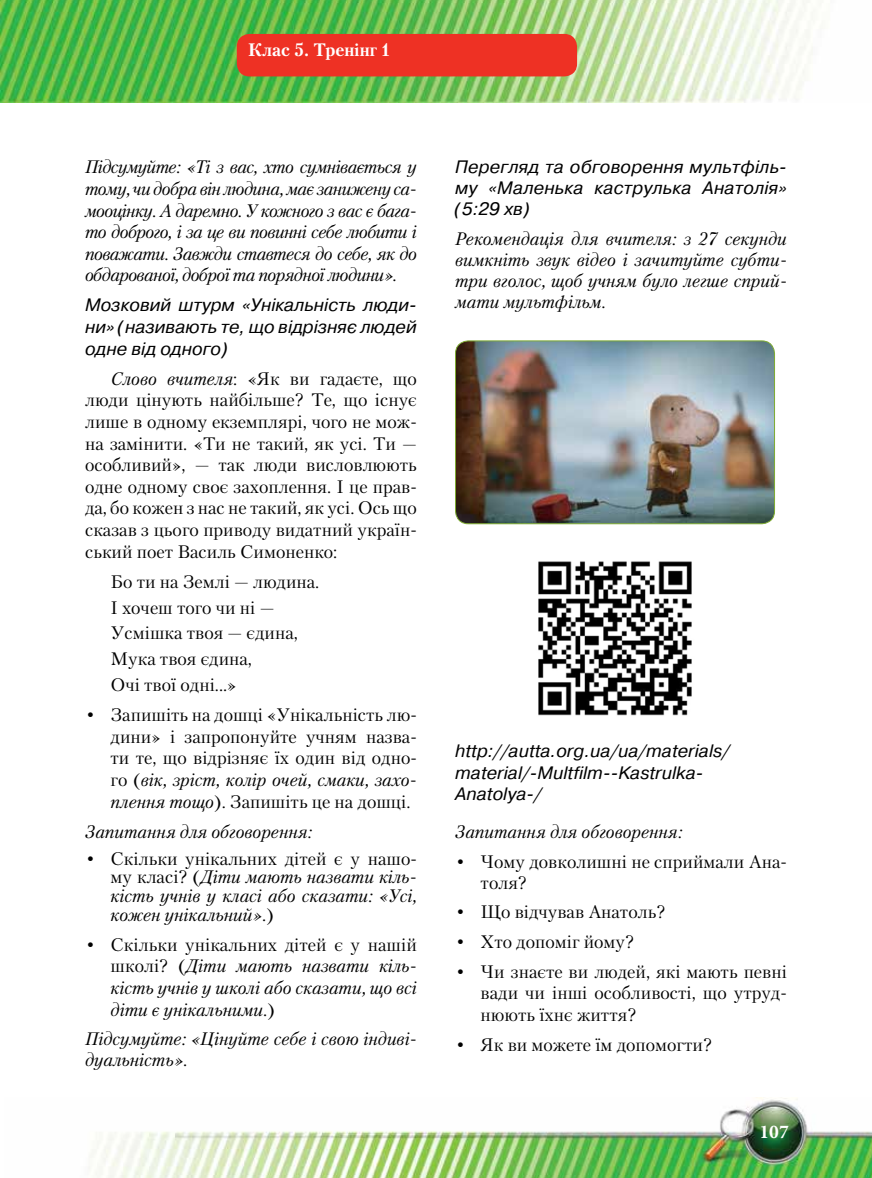
<style>
.page{position:relative;width:872px;height:1178px;background:#fff}
.page>*{position:absolute;margin:0;border:0;box-sizing:border-box;transform-origin:0 0}
.t1{font:700 19.5px "Minion Pro";color:#fff}
.t2{font:18px/21.6px "Petersburg C";color:#000;text-align:justify}
.t3{font:italic 18px/21.6px "Petersburg C";color:#000;text-align:justify}
.t4{font:italic 18px/21.6px "Pragmatica C";color:#000;text-align:justify}
.t5{font:700 18px "Petersburg C";color:#fff}
.s1{font-style:italic}
.s2{font-style:normal}
</style>
<div class="page">
<img style="left:89px;top:1098px;width:783px;height:80px">
<img style="left:0;top:0;width:821px;height:102px">
<div style="left:237px;top:34px;width:340px;height:42px;background:#ee3124;border-radius:13px"></div>
<img style="left:455px;top:341px;width:319px;height:183px">
<div style="left:455px;top:340px;width:320px;height:184px;border:1px solid #7eab32;border-radius:13px"></div>
<img style="left:538px;top:561px;width:154px;height:155px">
<p class="t5" style="left:248px;top:40px;width:144px">Клас 5. Тренінг 1</p>
<p class="t3" style="left:85px;top:156px;width:333px">Підсумуйте: «Ті з вас, хто сумнівається у тому, чи добра він людина, має занижену са&shy;мооцінку. А даремно. У кожного з вас є бага&shy;то доброго, і за це ви повинні себе любити і поважати. Завжди ставтеся до себе, як до обдарованої, доброї та порядної людини».</p>
<p class="t4" style="left:85px;top:295px;width:333px">Мозковий штурм «Унікальність люди&shy;ни» (називають те, що відрізняє людей одне від одного)</p>
<p class="t2" style="left:85px;top:367px;width:333px;text-indent:26px"><span class="s1">Слово вчителя</span>: «Як ви гадаєте, що люди цінують найбільше? Те, що існує лише в одному екземплярі, чого не мож&shy;на замінити. «Ти не такий, як усі. Ти — особливий», — так люди висловлюють одне одному своє захоплення. І це прав&shy;да, бо кожен з нас не такий, як усі. Ось що сказав з цього приводу видатний україн&shy;ський поет Василь Симоненко:</p>
<p class="t2" style="left:111px;top:568px;width:210px;line-height:25.8px;text-align:left">Бо ти на Землі — людина.<br>І хочеш того чи ні —<br>Усмішка твоя — єдина,<br>Мука твоя єдина,<br>Очі твої одні...»</p>
<p class="t2" style="left:111px;top:704px;width:308px;text-indent:-26px">• Запишіть на дошці «Унікальність лю&shy;дини» і запропонуйте учням назва&shy;ти те, що відрізняє їх один від одно&shy;го (<span class="s1">вік, зріст, колір очей, смаки, захо&shy;плення тощо</span>). Запишіть це на дошці.</p>
<p class="t3" style="left:85px;top:820px;width:228px">Запитання для обговорення:</p>
<p class="t3" style="left:111px;top:849px;width:308px;line-height:18.6px;text-indent:-26px"><span class="s2">• Скільки унікальних дітей є у нашо&shy;му класі? (</span>Діти мають назвати кіль&shy;кість учнів у класі або сказати: «Усі, кожен унікальний».<span class="s2">)</span></p>
<p class="t3" style="left:111px;top:933px;width:308px;text-indent:-26px"><span class="s2">• Скільки унікальних дітей є у нашій школі? (</span>Діти мають назвати кіль&shy;кість учнів у школі або сказати, що всі діти є унікальними.<span class="s2">)</span></p>
<p class="t3" style="left:85px;top:1028px;width:333px;line-height:21px">Підсумуйте: «Цінуйте себе і свою індиві&shy;дуальність».</p>
<p class="t4" style="left:455px;top:157px;width:333px;line-height:21px">Перегляд та обговорення мультфіль&shy;му «Маленька каструлька Анатолія» (5:29 хв)</p>
<p class="t3" style="left:455px;top:228px;width:333px;line-height:21px">Рекомендація для вчителя: з 27 секунди вимкніть звук відео і зачитуйте субти&shy;три вголос, щоб учням було легше сприй&shy;мати мультфільм.</p>
<p class="t4" style="left:455px;top:740px;width:276px;text-align:left">http://autta.org.ua/ua/materials/ material/-Multfilm--Kastrulka-<br>Anatolya-/</p>
<p class="t3" style="left:455px;top:821px;width:228px">Запитання для обговорення:</p>
<p class="t2" style="left:480px;top:851px;width:308px;line-height:21px;text-indent:-26px">• Чому довколишні не сприймали Ана&shy;толя?</p>
<p class="t2" style="left:455px;top:901px;width:212px">• Що відчував Анатоль?</p>
<p class="t2" style="left:455px;top:930px;width:180px">• Хто допоміг йому?</p>
<p class="t2" style="left:480px;top:960px;width:308px;text-indent:-26px">• Чи знаєте ви людей, які мають певні вади чи інші особливості, що утруд&shy;нюють їхнє життя?</p>
<p class="t2" style="left:455px;top:1034px;width:258px">• Як ви можете їм допомогти?</p>
<p class="t1" style="left:759px;top:1118px;width:31px">107</p>
</div>
